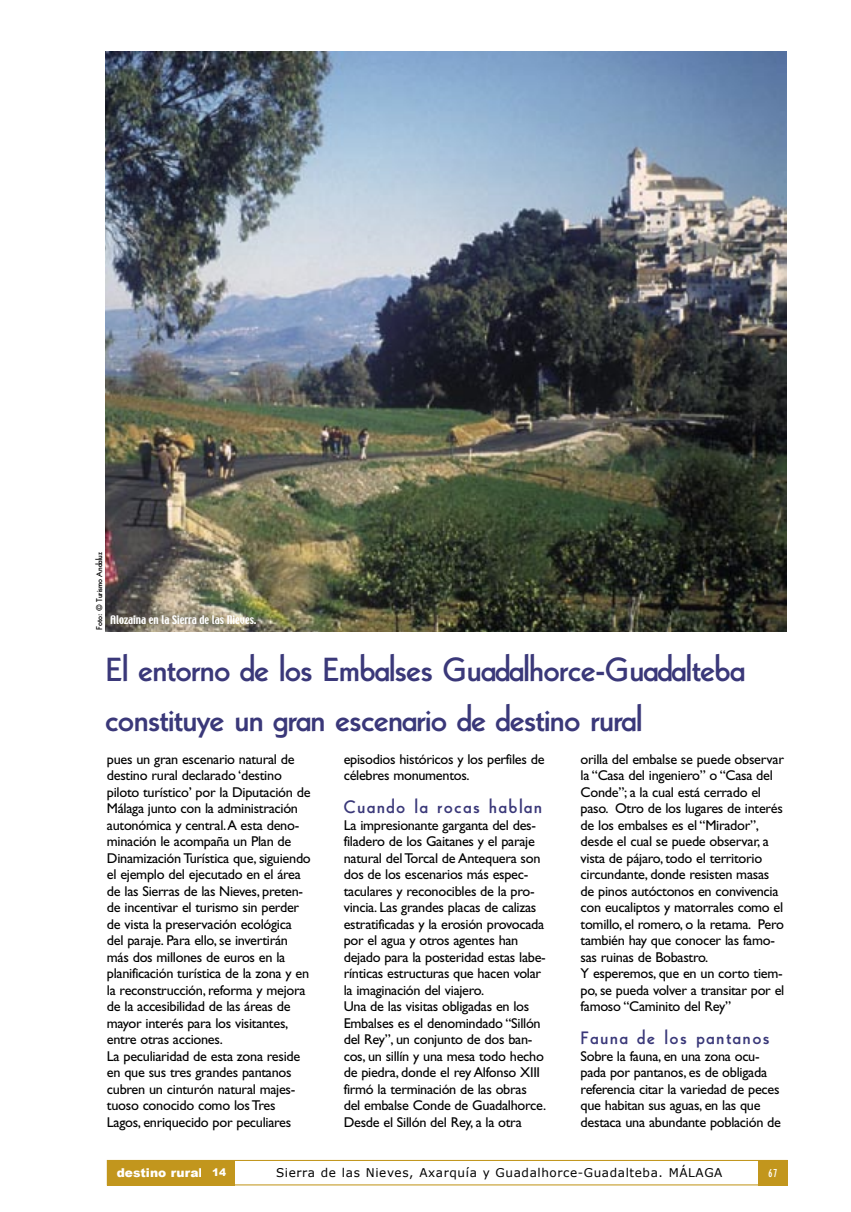
<style>
.page{position:relative;width:851px;height:1212px;background:#fff}
.page>*{position:absolute;margin:0;border:0;box-sizing:border-box;transform-origin:0 0}
.t1{font:39px/49.5px "Cable";color:#3a3879}
.t2{font:21px "Cable";letter-spacing:.1em;color:#3a3879}
.t3{font:14.25px/16.5px "Gill Sans";letter-spacing:-.02em;color:#000}
.t4{font:900 12.15px "Arial";color:#fff}
.t5{font:12px "Verdana";letter-spacing:.05em;color:#000}
.t6{font:condensed 12px "Gill Sans";color:#fff}
.t7{font:10.5px "Techno";color:#fff}
.t8{font:900 10.5px "Arial";color:#fff}
.t9{font:9.75px "Cable";color:#000}
</style>
<div class="page">
<img style="left:105px;top:51px;width:681px;height:581px">
<div style="left:107px;top:1160px;width:680px;height:25px;border:1px solid #c2961d"></div>
<div style="left:758px;top:1160px;width:29px;height:25px;background:#c2961d"></div>
<div style="left:107px;top:1160px;width:127px;height:25px;background:#c2961d"></div>
<p class="t9" style="left:94px;top:630px;width:79px;rotate:-90deg">Foto: © Turismo Andaluz</p>
<p class="t7" style="left:109px;top:610px;width:129px">Ruta Benahavís-Montemayor.</p>
<p class="t1" style="left:105px;top:644px;width:640px">El entorno de los Embalses Guadalhorce-Guadalteba constituye un gran escenario de destino rural</p>
<p class="t7" style="left:110px;top:613px;width:148px">Alozaina en la Sierra de las Nieves.</p>
<p class="t3" style="left:107px;top:751px;width:205px">pues un gran escenario natural de destino rural declarado ‘destino piloto turístico’ por la Diputación de Málaga junto con la administración autonómica y central. A esta deno&shy;minación le acompaña un Plan de Dinamización Turística que, siguiendo el ejemplo del ejecutado en el área de las Sierras de las Nieves, preten&shy;de incentivar el turismo sin perder de vista la preservación ecológica del paraje. Para ello, se invertirán más dos millones de euros en la planificación turística de la zona y en la reconstrucción, reforma y mejora de la accesibilidad de las áreas de mayor interés para los visitantes, entre otras acciones.</p>
<p class="t3" style="left:107px;top:1048px;width:195px">La peculiaridad de esta zona reside en que sus tres grandes pantanos cubren un cinturón natural majes&shy;tuoso conocido como los Tres Lagos, enriquecido por peculiares</p>
<p class="t3" style="left:344px;top:751px;width:202px">episodios históricos y los perfiles de célebres monumentos.</p>
<p class="t2" style="left:344px;top:796px;width:200px">Cuando la rocas hablan</p>
<p class="t3" style="left:344px;top:817px;width:203px">La impresionante garganta del des&shy;filadero de los Gaitanes y el paraje natural del Torcal de Antequera son dos de los escenarios más espec&shy;taculares y reconocibles de la pro&shy;vincia. Las grandes placas de calizas estratificadas y la erosión provocada por el agua y otros agentes han dejado para la posteridad estas labe&shy;rínticas estructuras que hacen volar la imaginación del viajero.</p>
<p class="t3" style="left:344px;top:998px;width:204px">Una de las visitas obligadas en los Embalses es el denomindado “Sillón del Rey”, un conjunto de dos ban&shy;cos, un sillín y una mesa todo hecho de piedra, donde el rey Alfonso XIII firmó la terminación de las obras del embalse Conde de Guadalhorce.<br>Desde el Sillón del Rey, a la otra</p>
<p class="t3" style="left:580px;top:751px;width:205px">orilla del embalse se puede observar la “Casa del ingeniero” o “Casa del Conde”; a la cual está cerrado el paso. Otro de los lugares de interés de los embalses es el “Mirador”, desde el cual se puede observar, a vista de pájaro, todo el territorio circundante, donde resisten masas de pinos autóctonos en convivencia con eucaliptos y matorrales como el tomillo, el romero, o la retama. Pero también hay que conocer las famo&shy;sas ruinas de Bobastro.</p>
<p class="t3" style="left:580px;top:965px;width:205px;text-align:justify">Y esperemos, que en un corto tiem&shy;po, se pueda volver a transitar por el famoso “Caminito del Rey”</p>
<p class="t2" style="left:580px;top:1027px;width:190px">Fauna de los pantanos</p>
<p class="t3" style="left:580px;top:1048px;width:202px">Sobre la fauna, en una zona ocu&shy;pada por pantanos, es de obligada referencia citar la variedad de peces que habitan sus aguas, en las que destaca una abundante población de</p>
<p class="t4" style="left:117px;top:1166px;width:95px">destino rurals</p>
<p class="t8" style="left:212px;top:1167px;width:16px">14</p>
<p class="t5" style="left:276px;top:1165px;width:448px">Sierra de las Nieves, Axarquía y Guadalhorce-Guadalteba. MÁLAGA</p>
<p class="t6" style="left:768px;top:1166px;width:11px">67</p>
</div>
